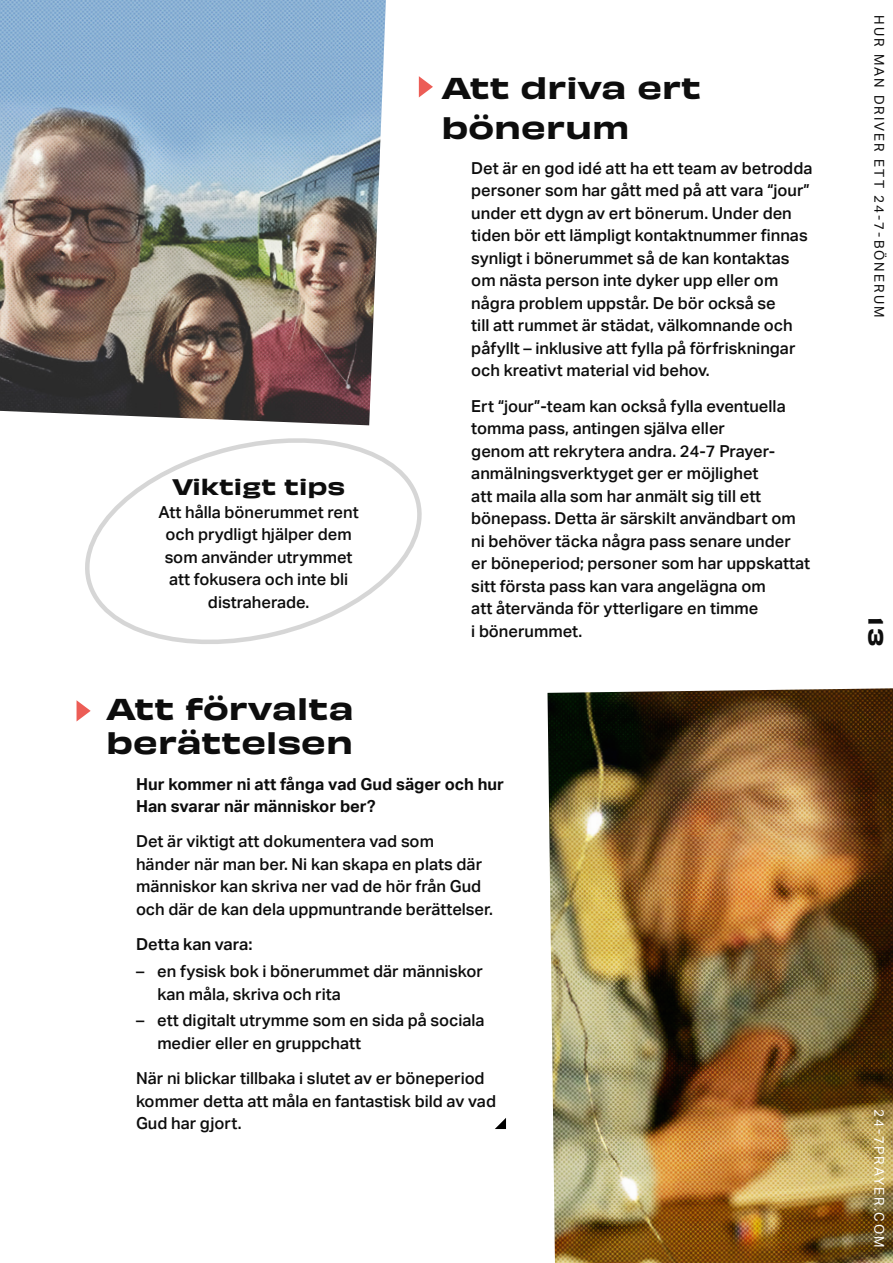
<style>
.page{position:relative;width:893px;height:1263px;background:#fff}
.page>*{position:absolute;margin:0;border:0;box-sizing:border-box;transform-origin:0 0}
.t1{font:28.2px/34.5px "Obviously Wide Semi";color:#0d0d0d}
.t2{font:21px "Obviously Wide Semi";color:#0d0d0d}
.t3{font:19.5px "Obviously Wide Semi";color:#0d0d0d}
.t4{font:500 16.5px/22.5px "Aktiv Grotesk";color:#0d0d0d}
.t5{font:700 16.5px/22.5px "Aktiv Grotesk";color:#0d0d0d}
.t6{font:600 16.5px "Aktiv Grotesk";color:#0d0d0d}
.t7{font:13.5px "Aktiv Grotesk";letter-spacing:.15em;color:#0d0d0d}
.t8{font:13.5px "Aktiv Grotesk";letter-spacing:.15em;color:#fff}
</style>
<div class="page">
<img style="left:0;top:0;width:386px;height:425px">
<img style="left:547px;top:688px;width:346px;height:575px">
<svg style="left:77px;top:700px;width:14px;height:21px"></svg>
<svg style="left:495px;top:1118px;width:11px;height:11px"></svg>
<svg style="left:85px;top:438px;width:337px;height:206px"></svg>
<svg style="left:419px;top:76px;width:14px;height:21px"></svg>
<p class="t2" style="left:172px;top:470px;width:175px">Viktigt tips</p>
<p class="t4" style="left:159px;top:501px;width:202px;text-align:center">Att hålla bönerummet rent och prydligt hjälper dem som använder utrymmet att fokusera och inte bli distraherade.</p>
<p class="t1" style="left:441px;top:65px;width:261px;line-height:39.9px">Att driva ert bönerum</p>
<p class="t4" style="left:471px;top:157px;width:343px">Det är en god idé att ha ett team av betrodda personer som har gått med på att vara “jour” under ett dygn av ert bönerum. Under den tiden bör ett lämpligt kontaktnummer finnas synligt i bönerummet så de kan kontaktas om nästa person inte dyker upp eller om några problem uppstår. De bör också se<br>till att rummet är städat, välkomnande och påfyllt – inklusive att fylla på förfriskningar och kreativt material vid behov.</p>
<p class="t4" style="left:471px;top:395px;width:340px">Ert “jour”-team kan också fylla eventuella tomma pass, antingen själva eller<br>genom att rekrytera andra. 24-7 Prayer&shy;anmälningsverktyget ger er möjlighet<br>att maila alla som har anmält sig till ett bönepass. Detta är särskilt användbart om ni behöver täcka några pass senare under er böneperiod; personer som har uppskattat sitt första pass kan vara angelägna om<br>att återvända för ytterligare en timme<br>i bönerummet.</p>
<p class="t1" style="left:106px;top:689px;width:249px">Att förvalta berättelsen</p>
<p class="t5" style="left:136px;top:773px;width:369px">Hur kommer ni att fånga vad Gud säger och hur<br>Han svarar när människor ber?</p>
<p class="t4" style="left:136px;top:830px;width:358px">Det är viktigt att dokumentera vad som<br>händer när man ber. Ni kan skapa en plats där människor kan skriva ner vad de hör från Gud och där de kan dela uppmuntrande berättelser.</p>
<p class="t6" style="left:136px;top:935px;width:118px">Detta kan vara:</p>
<p class="t4" style="left:157px;top:960px;width:327px;text-indent:-21px">– en fysisk bok i bönerummet där människor kan måla, skriva och rita</p>
<p class="t4" style="left:157px;top:1009px;width:329px;text-indent:-21px">– ett digitalt utrymme som en sida på sociala medier eller en gruppchatt</p>
<p class="t4" style="left:136px;top:1067px;width:361px">När ni blickar tillbaka i slutet av er böneperiod kommer detta att måla en fantastisk bild av vad<br>Gud har gjort.</p>
<p class="t7" style="left:887px;top:15px;width:303px;rotate:90deg">HUR MAN DRIVER ETT 24-7-BÖNERUM</p>
<p class="t3" style="left:892px;top:616px;width:31px;rotate:90deg">13</p>
<p class="t8" style="left:887px;top:1108px;width:141px;rotate:90deg">24-7PRAYER.COM</p>
</div>
